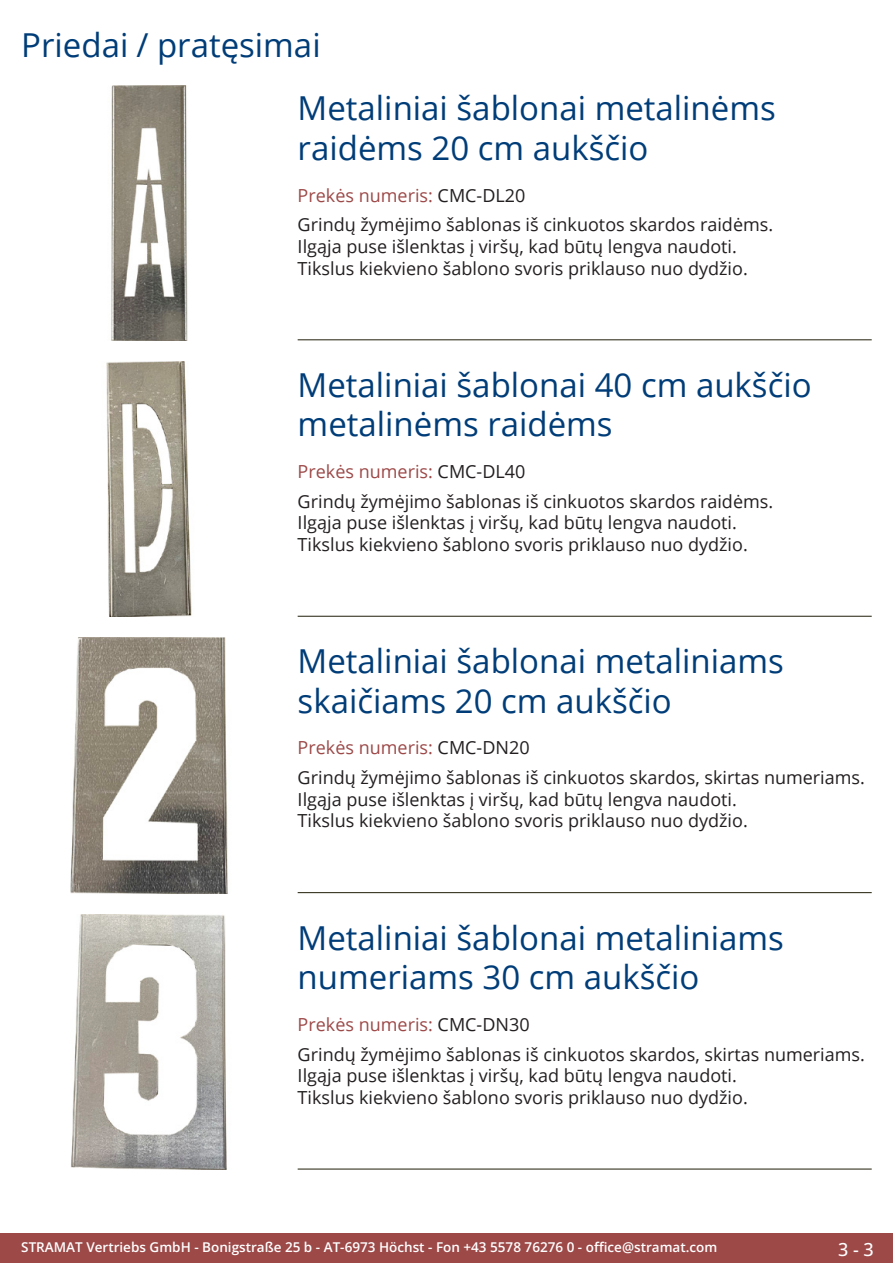
<style>
.page{position:relative;width:893px;height:1263px;background:#fff}
.page>*{position:absolute;margin:0;border:0;box-sizing:border-box;transform-origin:0 0}
.Produkttitel{font:33px/39.6px "Open Sans";color:#003d78}
.RastTitel{font:33px "Open Sans";color:#003d78}
.Beschreibung_Text{font:18px/21.6px "Open Sans";color:#231f20}
.TechDaten_Überschrif{font:18px "Open Sans";color:#9c4948}
.t1{font:500 18px "Open Sans";color:#fff}
.t2{font:600 13.5px "Open Sans";color:#fff}
.s1{color:#231f20}
</style>
<div class="page">
<div style="left:0;top:1233px;width:893px;height:30px;background:#9c4948"></div>
<hr style="left:298px;top:340px;width:574px;height:1px;background:#201d08">
<hr style="left:298px;top:616px;width:574px;height:1px;background:#201d08">
<hr style="left:298px;top:892px;width:574px;height:1px;background:#201d08">
<hr style="left:298px;top:1169px;width:574px;height:1px;background:#201d08">
<img style="left:111px;top:85px;width:77px;height:255px">
<img style="left:106px;top:361px;width:86px;height:256px">
<img style="left:70px;top:638px;width:158px;height:255px">
<img style="left:71px;top:914px;width:156px;height:255px">
<p class="RastTitel" style="left:21px;top:22px;width:301px">Priedai / pratęsimai</p>
<p class="Produkttitel" style="left:298px;top:88px;width:480px">Metaliniai šablonai metalinėms raidėms 20 cm aukščio</p>
<p class="TechDaten_Überschrif" style="left:298px;top:183px;width:229px">Prekės numeris: <span class="s1">CMC-DL20</span></p>
<p class="Beschreibung_Text" style="left:298px;top:214px;width:477px">Grindų žymėjimo šablonas iš cinkuotos skardos raidėms.<br>Ilgąja puse išlenktas į viršų, kad būtų lengva naudoti.<br>Tikslus kiekvieno šablono svoris priklauso nuo dydžio.</p>
<p class="Produkttitel" style="left:298px;top:364px;width:516px">Metaliniai šablonai 40 cm aukščio metalinėms raidėms</p>
<p class="TechDaten_Überschrif" style="left:298px;top:459px;width:229px">Prekės numeris: <span class="s1">CMC-DL40</span></p>
<p class="Beschreibung_Text" style="left:298px;top:490px;width:477px">Grindų žymėjimo šablonas iš cinkuotos skardos raidėms.<br>Ilgąja puse išlenktas į viršų, kad būtų lengva naudoti.<br>Tikslus kiekvieno šablono svoris priklauso nuo dydžio.</p>
<p class="Produkttitel" style="left:298px;top:640px;width:488px">Metaliniai šablonai metaliniams skaičiams 20 cm aukščio</p>
<p class="TechDaten_Überschrif" style="left:298px;top:735px;width:234px">Prekės numeris: <span class="s1">CMC-DN20</span></p>
<p class="Beschreibung_Text" style="left:298px;top:766px;width:569px">Grindų žymėjimo šablonas iš cinkuotos skardos, skirtas numeriams.<br>Ilgąja puse išlenktas į viršų, kad būtų lengva naudoti.<br>Tikslus kiekvieno šablono svoris priklauso nuo dydžio.</p>
<p class="Produkttitel" style="left:298px;top:917px;width:488px">Metaliniai šablonai metaliniams numeriams 30 cm aukščio</p>
<p class="TechDaten_Überschrif" style="left:298px;top:1012px;width:234px">Prekės numeris: <span class="s1">CMC-DN30</span></p>
<p class="Beschreibung_Text" style="left:298px;top:1043px;width:569px">Grindų žymėjimo šablonas iš cinkuotos skardos, skirtas numeriams.<br>Ilgąja puse išlenktas į viršų, kad būtų lengva naudoti.<br>Tikslus kiekvieno šablono svoris priklauso nuo dydžio.</p>
<p class="t2" style="left:21px;top:1238px;width:698px">STRAMAT Vertriebs GmbH - Bonigstraße 25 b - AT-6973 Höchst - Fon +43 5578 76276 0 - office@stramat.com</p>
<p class="t1" style="left:838px;top:1237px;width:37px">3 - 3</p>
</div>
